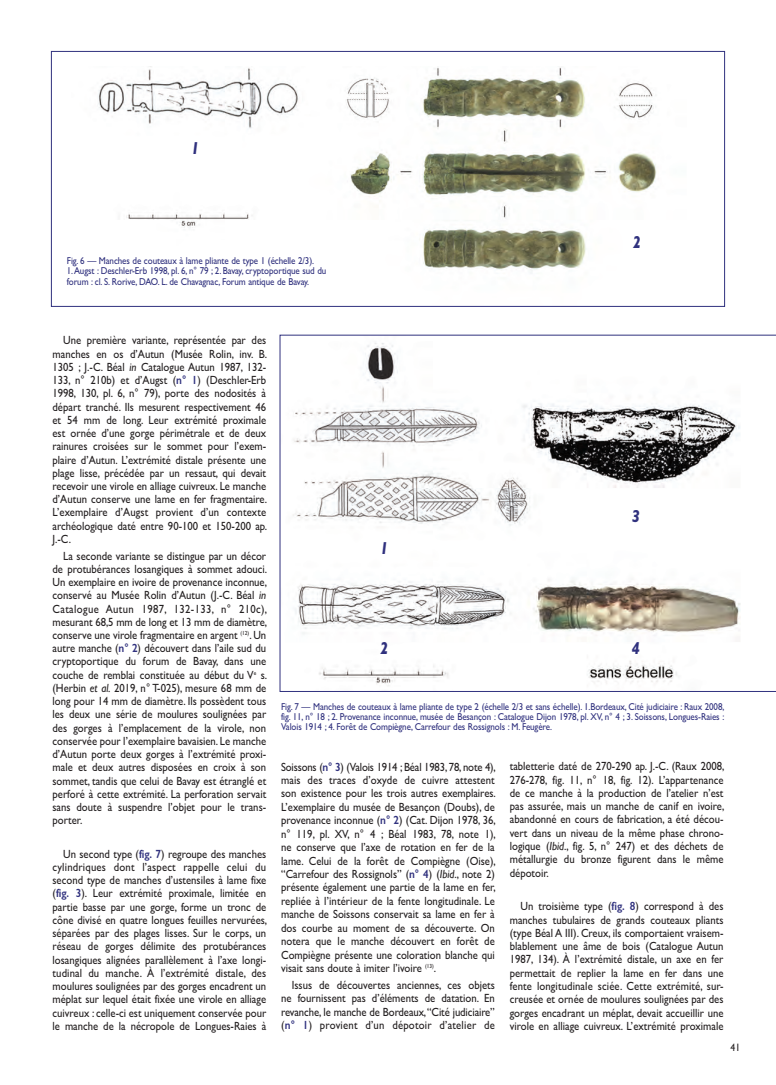
<style>
.page{position:relative;width:776px;height:1085px;background:#fff}
.page>*{position:absolute;margin:0;border:0;box-sizing:border-box;transform-origin:0 0}
.t1{font:italic 700 17.5px "Gill Sans";color:#30317e;scale:.8 1}
.t2{font:11.88px/13.2px "Gill Sans";color:#231f20;text-align:justify;scale:.9 1}
.t3{font:10.75px "Gill Sans";color:#231f20;scale:.9 1}
.t4{font:10px/10px "Gill Sans";letter-spacing:-.01em;color:#30317e;scale:.9 1}
.s1{font-style:italic}
.s2{font-weight:600;color:#30317e}
</style>
<div class="page">
<img style="left:98px;top:66px;width:559px;height:208px">
<div style="left:51px;top:51px;width:673px;height:255px;border:1px solid #30317e"></div>
<div style="left:66px;top:256px;width:278px;height:47px;background:#fff"></div>
<svg style="left:280px;top:335px;width:496px;height:356px"></svg>
<h1 class="t1" style="left:191px;top:138px;width:12px">1</h1>
<p class="t4" style="left:67px;top:256px;width:276px">Fig. 6 — Manches de couteaux à lame pliante de type 1 (échelle 2/3).</p>
<p class="t4" style="left:67px;top:266px;width:290px">1. Augst : Deschler-Erb 1998, pl. 6, n° 79 ; 2. Bavay, cryptoportique sud du forum : cl. S. Rorive, DAO. L. de Chavagnac, Forum antique de Bavay.</p>
<h1 class="t1" style="left:633px;top:232px;width:12px">2</h1>
<p class="t2" style="left:53px;top:333px;width:240px;text-indent:11px">Une première variante, représentée par des manches en os d’Autun (Musée Rolin, inv. B.<br>1305 ; J.-C. Béal <span class="s1">in</span> Catalogue Autun 1987, 132- 133, n° 210b) et d’Augst (<span class="s2">n° 1</span>) (Deschler-Erb 1998, 130, pl. 6, n° 79), porte des nodosités à départ tranché. Ils mesurent respectivement 46 et 54 mm de long. Leur extrémité proximale est ornée d’une gorge périmétrale et de deux rainures croisées sur le sommet pour l’exem&shy;plaire d’Autun. L’extrémité distale présente une plage lisse, précédée par un ressaut, qui devait recevoir une virole en alliage cuivreux. Le manche d’Autun conserve une lame en fer fragmentaire.<br>L’exemplaire d’Augst provient d’un contexte archéologique daté entre 90-100 et 150-200 ap.<br>J.-C.</p>
<p class="t2" style="left:53px;top:548px;width:240px;text-indent:11px">La seconde variante se distingue par un décor de protubérances losangiques à sommet adouci.<br>Un exemplaire en ivoire de provenance inconnue, conservé au Musée Rolin d’Autun (J.-C. Béal <span class="s1">in </span>Catalogue Autun 1987, 132-133, n° 210c), mesurant 68,5 mm de long et 13 mm de diamètre, conserve une virole fragmentaire en argent <sup>(12)</sup>. Un autre manche (<span class="s2">n° 2</span>) découvert dans l’aile sud du cryptoportique du forum de Bavay, dans une couche de remblai constituée au début du V<sup>e</sup> s. (Herbin <span class="s1">et al.</span> 2019, n° T-025), mesure 68 mm de long pour 14 mm de diamètre. Ils possèdent tous les deux une série de moulures soulignées par des gorges à l’emplacement de la virole, non conservée pour l’exemplaire bavaisien. Le manche d’Autun porte deux gorges à l’extrémité proxi&shy;male et deux autres disposées en croix à son sommet, tandis que celui de Bavay est étranglé et perforé à cette extrémité. La perforation servait sans doute à suspendre l’objet pour le trans&shy;porter.</p>
<p class="t2" style="left:53px;top:846px;width:240px;text-indent:11px">Un second type (<span class="s2">fig. 7</span>) regroupe des manches cylindriques dont l’aspect rappelle celui du second type de manches d’ustensiles à lame fixe (<span class="s2">fig. 3</span>). Leur extrémité proximale, limitée en partie basse par une gorge, forme un tronc de cône divisé en quatre longues feuilles nervurées, séparées par des plages lisses. Sur le corps, un réseau de gorges délimite des protubérances losangiques alignées parallèlement à l’axe longi&shy;tudinal du manche. À l’extrémité distale, des moulures soulignées par des gorges encadrent un méplat sur lequel était fixée une virole en alliage cuivreux : celle-ci est uniquement conservée pour le manche de la nécropole de Longues-Raies à</p>
<h1 class="t1" style="left:380px;top:538px;width:12px">1</h1>
<h1 class="t1" style="left:632px;top:505px;width:12px">3</h1>
<h1 class="t1" style="left:380px;top:638px;width:12px">2</h1>
<h1 class="t1" style="left:632px;top:638px;width:12px">4</h1>
<p class="t4" style="left:281px;top:701px;width:494px;text-align:justify">Fig. 7 — Manches de couteaux à lame pliante de type 2 (échelle 2/3 et sans échelle). 1.Bordeaux, Cité judiciaire : Raux 2008, fig. 11, n° 18 ; 2. Provenance inconnue, musée de Besançon : Catalogue Dijon 1978, pl. XV, n° 4 ; 3. Soissons, Longues-Raies :<br>Valois 1914 ; 4. Forêt de Compiègne, Carrefour des Rossignols : M. Feugère.</p>
<p class="t2" style="left:281px;top:759px;width:240px">Soissons (<span class="s2">n° 3</span>) (Valois 1914 ; Béal 1983, 78, note 4), mais des traces d’oxyde de cuivre attestent son existence pour les trois autres exemplaires.<br>L’exemplaire du musée de Besançon (Doubs), de provenance inconnue (<span class="s2">n° 2</span>) (Cat. Dijon 1978, 36, n° 119, pl. XV, n° 4 ; Béal 1983, 78, note 1), ne conserve que l’axe de rotation en fer de la lame. Celui de la forêt de Compiègne (Oise), “Carrefour des Rossignols” (<span class="s2">n° 4</span>) (<span class="s1">Ibid</span>., note 2) présente également une partie de la lame en fer, repliée à l’intérieur de la fente longitudinale. Le manche de Soissons conservait sa lame en fer à dos courbe au moment de sa découverte. On notera que le manche découvert en forêt de Compiègne présente une coloration blanche qui visait sans doute à imiter l’ivoire <sup>(13)</sup>.</p>
<p class="t2" style="left:281px;top:977px;width:239px;text-indent:11px">Issus de découvertes anciennes, ces objets ne fournissent pas d’éléments de datation. En revanche, le manche de Bordeaux, “Cité judiciaire” (<span class="s2">n° 1</span>) provient d’un dépotoir d’atelier de</p>
<p class="t2" style="left:510px;top:759px;width:240px">tabletterie daté de 270-290 ap. J.-C. (Raux 2008, 276-278, fig. 11, n° 18, fig. 12). L’appartenance de ce manche à la production de l’atelier n’est pas assurée, mais un manche de canif en ivoire, abandonné en cours de fabrication, a été décou&shy;vert dans un niveau de la même phase chrono&shy;logique (<span class="s1">Ibid</span>., fig. 5, n° 247) et des déchets de métallurgie du bronze figurent dans le même dépotoir.</p>
<p class="t2" style="left:510px;top:899px;width:239px;text-indent:11px">Un troisième type (<span class="s2">fig. 8</span>) correspond à des manches tubulaires de grands couteaux pliants (type Béal A III). Creux, ils comportaient vraisem&shy;blablement une âme de bois (Catalogue Autun 1987, 134). À l’extrémité distale, un axe en fer permettait de replier la lame en fer dans une fente longitudinale sciée. Cette extrémité, sur&shy;creusée et ornée de moulures soulignées par des gorges encadrant un méplat, devait accueillir une virole en alliage cuivreux. L’extrémité proximale</p>
<p class="t3" style="left:730px;top:1041px;width:12px">41</p>
</div>
